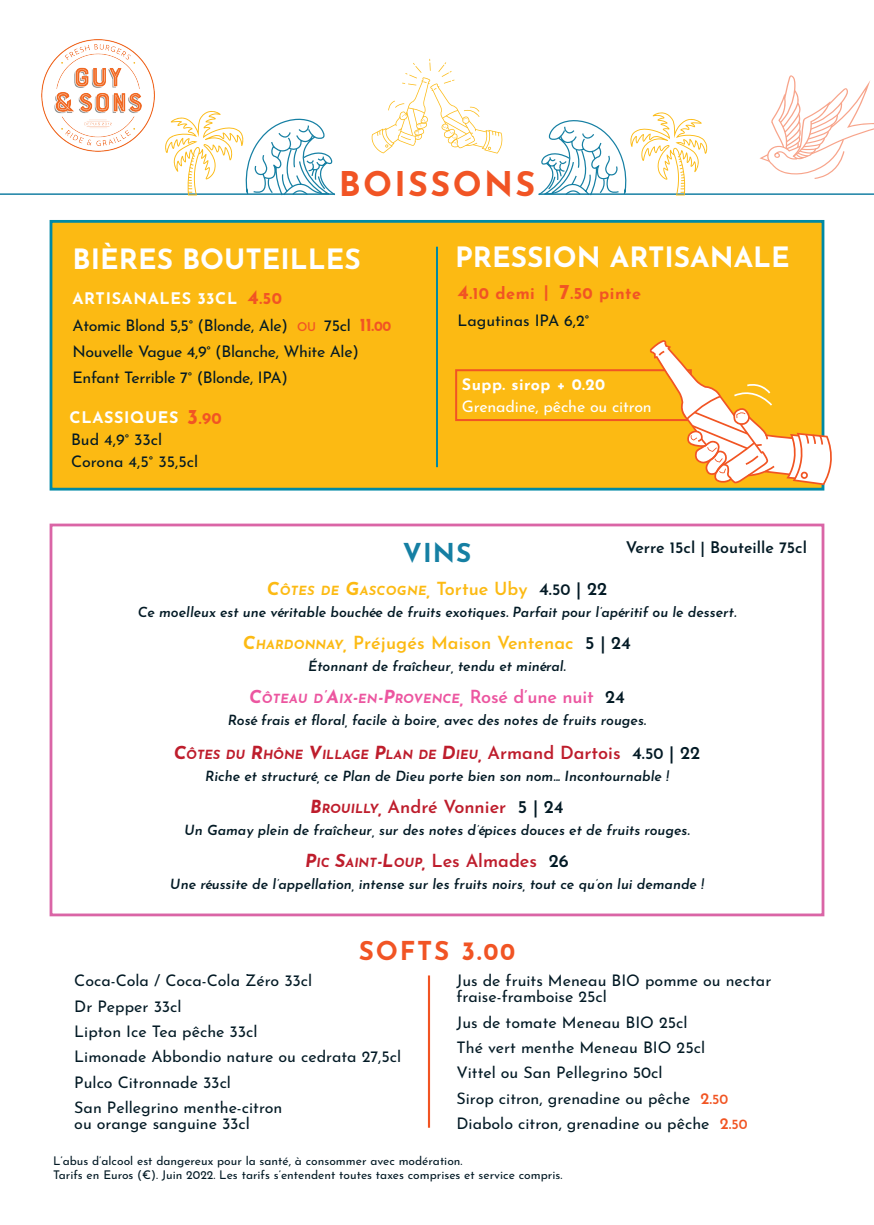
<style>
.page{position:relative;width:874px;height:1225px;background:#fff}
.page>*{position:absolute;margin:0;border:0;box-sizing:border-box;transform-origin:0 0}
.t1{font:700 34px "Josefin Sans";letter-spacing:.07em;color:#f15424}
.t2{font:700 28px "Josefin Sans";color:#fff}
.t3{font:700 26px "Josefin Sans";letter-spacing:.07em;color:#f15424}
.t4{font:700 26px "Josefin Sans";color:#157fa3}
.t5{font:600 18px "Josefin Sans";color:#be1d2c}
.t6{font:600 18px "Josefin Sans";color:#fcba13}
.t7{font:700 16.4px "Josefin Sans";letter-spacing:.03em;color:#f15424}
.t8{font:16px/25.4px "Josefin Sans";color:#031a25}
.t9{font:16px/26px "Josefin Sans";letter-spacing:-.02em;color:#031a25}
.t10{font:700 16px "Josefin Sans";letter-spacing:.04em;color:#fff}
.t11{font:16px "Josefin Sans";letter-spacing:-.01em;color:#fff}
.t12{font:600 16px "Josefin Sans";color:#031a25}
.t13{font:italic 600 14px "Josefin Sans";color:#031a25}
.t14{font:italic 700 12.6px "Josefin Sans";color:#be1d2c}
.t15{font:italic 700 12.6px "Josefin Sans";letter-spacing:.015em;color:#ec56a0}
.t16{font:italic 700 12.6px "Josefin Sans";letter-spacing:.03em;color:#fcba13}
.t17{font:12px/14px "Josefin Sans";color:#031a25}
.s1{font-size:20.8px;color:#f15424}
.s2{font-size:16.4px;color:#f15424}
.s3{font-weight:600;font-size:12px;color:#f15424}
.s4{font-weight:700;font-size:18px;color:#f15424}
.s5{font-weight:700;color:#f15424}
.s6{font-weight:700;font-size:14px;color:#f15424}
.s7{font-size:20.8px}
.s8{font-size:18px}
.s9{font-weight:600;font-style:normal;font-size:18px}
.s10{font-weight:600;font-style:normal;font-size:18px;color:#031a25}
.s11{font-weight:600;font-style:normal;font-size:16px;color:#031a25}
.s12{font-weight:700;font-style:italic}
.s13{font-weight:700;font-style:italic;font-size:12.6px}
.s14{color:#031a25}
.s15{font-size:24px}
.s16{font-weight:600;color:#f15422}
.s17{font-weight:600;font-size:14px;color:#f15422}
</style>
<div class="page">
<img style="left:42px;top:39px;width:112px;height:112px">
<hr style="left:538px;top:193px;width:335px;height:2px;background:#157fa3">
<hr style="left:0;top:193px;width:335px;height:2px;background:#157fa3">
<svg style="left:759px;top:75px;width:114px;height:104px"></svg>
<svg style="left:164px;top:111px;width:172px;height:85px"></svg>
<svg style="left:371px;top:59px;width:131px;height:95px"></svg>
<svg style="left:538px;top:112px;width:169px;height:84px"></svg>
<div style="left:50px;top:220px;width:774px;height:270px;background:#fcba13;border:3px solid #0089a5"></div>
<div style="left:455px;top:369px;width:236px;height:52px;border:2px solid #f15424"></div>
<hr style="left:436px;top:247px;width:2px;height:220px;background:#0089a5">
<svg style="left:649px;top:340px;width:183px;height:145px"></svg>
<div style="left:50px;top:523px;width:774px;height:393px;border:3px solid #da65a6"></div>
<hr style="left:427px;top:975px;width:3px;height:152px;background:#f15422">
<h1 class="t1" style="left:338px;top:154px;width:198px">BOISSONS</h1>
<h2 class="t2" style="left:73px;top:234px;width:289px">BIÈRES BOUTEILLES</h2>
<p class="t10" style="left:72px;top:284px;width:211px">ARTISANALES 33CL <span class="s1">4</span><span class="s2">.50</span></p>
<p class="t9" style="left:72px;top:311px;width:320px">Atomic Blond 5,5° (Blonde, Ale) <span class="s3">OU</span> 75cl <span class="s4">11</span><span class="s5">.</span><span class="s6">00<br></span>Nouvelle Vague 4,9° (Blanche, White Ale)<br>Enfant Terrible 7° (Blonde, IPA)</p>
<p class="t10" style="left:70px;top:403px;width:154px">CLASSIQUES <span class="s1">3</span><span class="s2">.90</span></p>
<p class="t8" style="left:71px;top:426px;width:128px;line-height:22px">Bud 4,9° 33cl<br>Corona 4,5° 35,5cl</p>
<h2 class="t2" style="left:455px;top:232px;width:336px">PRESSION ARTISANALE</h2>
<p class="t7" style="left:457px;top:278px;width:185px"><span class="s7">4</span>.10 demi | <span class="s7">7</span>.50 pinte</p>
<p class="t8" style="left:457px;top:306px;width:133px">Lagutinas IPA 6,2°</p>
<p class="t10" style="left:461px;top:370px;width:145px">Supp. sirop + 0.20</p>
<p class="t11" style="left:461px;top:393px;width:191px">Grenadine, pêche ou citron</p>
<h3 class="t4" style="left:402px;top:529px;width:70px">VINS</h3>
<p class="t12" style="left:625px;top:534px;width:183px">Verre 15cl | Bouteille 75cl</p>
<p class="t16" style="left:266px;top:579px;width:342px"><span class="s8">C</span>ÔTES DE <span class="s8">G</span>ASCOGNE<span class="s8">,</span> <span class="s9">Tortue Uby</span> <span class="s10">4.</span><span class="s11">50</span> <span class="s10">| 22</span></p>
<p class="t13" style="left:138px;top:600px;width:600px">Ce moelleux est une véritable bouchée de fruits exotiques. Parfait pour l’apéritif ou le dessert.</p>
<p class="t6" style="left:243px;top:627px;width:389px"><span class="s12">C</span><span class="s13">HARDONNAY</span><span class="s12">,</span> Préjugés Maison Ventenac <span class="s14">5 | 24</span></p>
<p class="t13" style="left:308px;top:654px;width:259px">Étonnant de fraîcheur, tendu et minéral.</p>
<p class="t15" style="left:249px;top:687px;width:377px"><span class="s8">C</span>ÔTEAU D<span class="s8">’A</span>IX<span class="s8">-</span>EN<span class="s8">-P</span>ROVENCE<span class="s8">,</span> <span class="s9">Rosé d’une nuit</span> <span class="s10">24</span></p>
<p class="t13" style="left:227px;top:708px;width:420px">Rosé frais et floral, facile à boire, avec des notes de fruits rouges.</p>
<p class="t14" style="left:174px;top:744px;width:528px"><span class="s8">C</span>ÔTES DU <span class="s8">R</span> HÔNE <span class="s8">V</span>ILLAGE <span class="s8">P</span>LAN DE <span class="s8">D</span>IEU<span class="s8">,</span> <span class="s9">Armand Dartois</span> <span class="s10">4.</span><span class="s11">50</span> <span class="s10">| 22</span></p>
<p class="t13" style="left:205px;top:764px;width:465px">Riche et structuré, ce Plan de Dieu porte bien son nom... Incontournable !</p>
<p class="t5" style="left:310px;top:791px;width:255px"><span class="s12">B</span><span class="s13">ROUILLY</span><span class="s12">,</span> André Vonnier <span class="s14">5 | 24</span></p>
<p class="t13" style="left:184px;top:818px;width:507px">Un Gamay plein de fraîcheur, sur des notes d’épices douces et de fruits rouges.</p>
<p class="t5" style="left:305px;top:845px;width:265px"><span class="s12">P</span><span class="s13">IC</span> <span class="s12">S</span><span class="s13">AINT</span><span class="s12">-L</span> <span class="s13">OUP</span><span class="s12">,</span> Les Almades <span class="s14">26</span></p>
<p class="t13" style="left:170px;top:872px;width:535px">Une réussite de l’appellation, intense sur les fruits noirs, tout ce qu’on lui demande !</p>
<h3 class="t3" style="left:358px;top:927px;width:158px">SOFTS 3.<span class="s15">00</span></h3>
<p class="t8" style="left:74px;top:966px;width:328px">Coca-Cola / Coca-Cola Zéro 33cl<br>Dr Pepper 33cl<br>Lipton Ice Tea pêche 33cl<br>Limonade Abbondio nature ou cedrata 27,5cl<br>Pulco Citronnade 33cl<br>San Pellegrino menthe-citron</p>
<p class="t8" style="left:74px;top:1109px;width:177px">ou orange sanguine 33cl</p>
<p class="t8" style="left:456px;top:970px;width:316px;line-height:16px">Jus de fruits Meneau BIO pomme ou nectar fraise-framboise 25cl</p>
<p class="t8" style="left:456px;top:1007px;width:292px">Jus de tomate Meneau BIO 25cl<br>Thé vert menthe Meneau BIO 25cl Vittel ou San Pellegrino 50cl<br>Sirop citron, grenadine ou pêche <span class="s16">2.</span><span class="s17">50<br></span>Diabolo citron, grenadine ou pêche <span class="s16">2.</span><span class="s17">50</span></p>
<p class="t17" style="left:53px;top:1152px;width:510px">L’abus d’alcool est dangereux pour la santé, à consommer avec modération.<br>Tarifs en Euros (€). Juin 2022. Les tarifs s’entendent toutes taxes comprises et service compris.</p>
</div>
